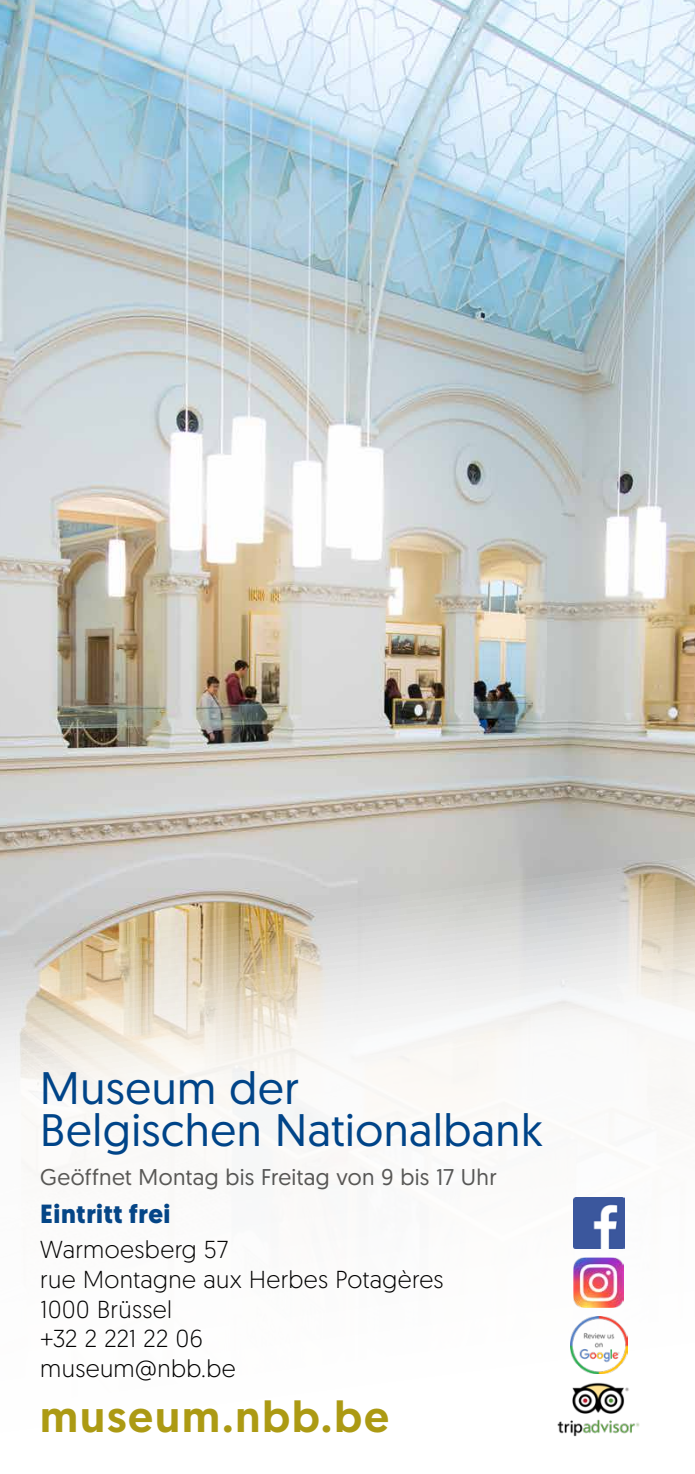
<style>
.page{position:relative;width:695px;height:1474px;background:#fff}
.page>*{position:absolute;margin:0;border:0;box-sizing:border-box;transform-origin:0 0}
.t1{font:45.5px/42px "Geomanist";letter-spacing:.015em;color:#048}
.t2{font:500 43.75px "Geomanist";letter-spacing:.045em;color:#ac9a13}
.t3{font:700 26.25px "Geomanist";letter-spacing:.02em;color:#048}
.t4{font:300 24.5px/29.8px "Geomanist";letter-spacing:.015em;color:#000}
.t5{font:22.75px "Geomanist";letter-spacing:.015em;color:#575756}
</style>
<div class="page">
<img style="left:0;top:0;width:694px;height:1437px">
<img style="left:573px;top:1197px;width:51px;height:51px">
<img style="left:573px;top:1257px;width:50px;height:50px">
<img style="left:570px;top:1316px;width:57px;height:57px">
<img style="left:551px;top:1382px;width:95px;height:54px">
<h1 class="t1" style="left:40px;top:1065px;width:504px">Museum der<br>Belgischen Nationalbank</h1>
<p class="t5" style="left:40px;top:1162px;width:458px">Geöffnet Montag bis Freitag von 9 bis 17 Uhr</p>
<p class="t3" style="left:40px;top:1196px;width:132px">Eintritt frei</p>
<p class="t4" style="left:40px;top:1233px;width:405px">Warmoesberg 57<br>rue Montagne aux Herbes Potagères<br>1000 Brüssel<br>+32 2 221 22 06<br>museum@nbb.be</p>
<h2 class="t2" style="left:40px;top:1387px;width:350px">museum.nbb.be</h2>
</div>
